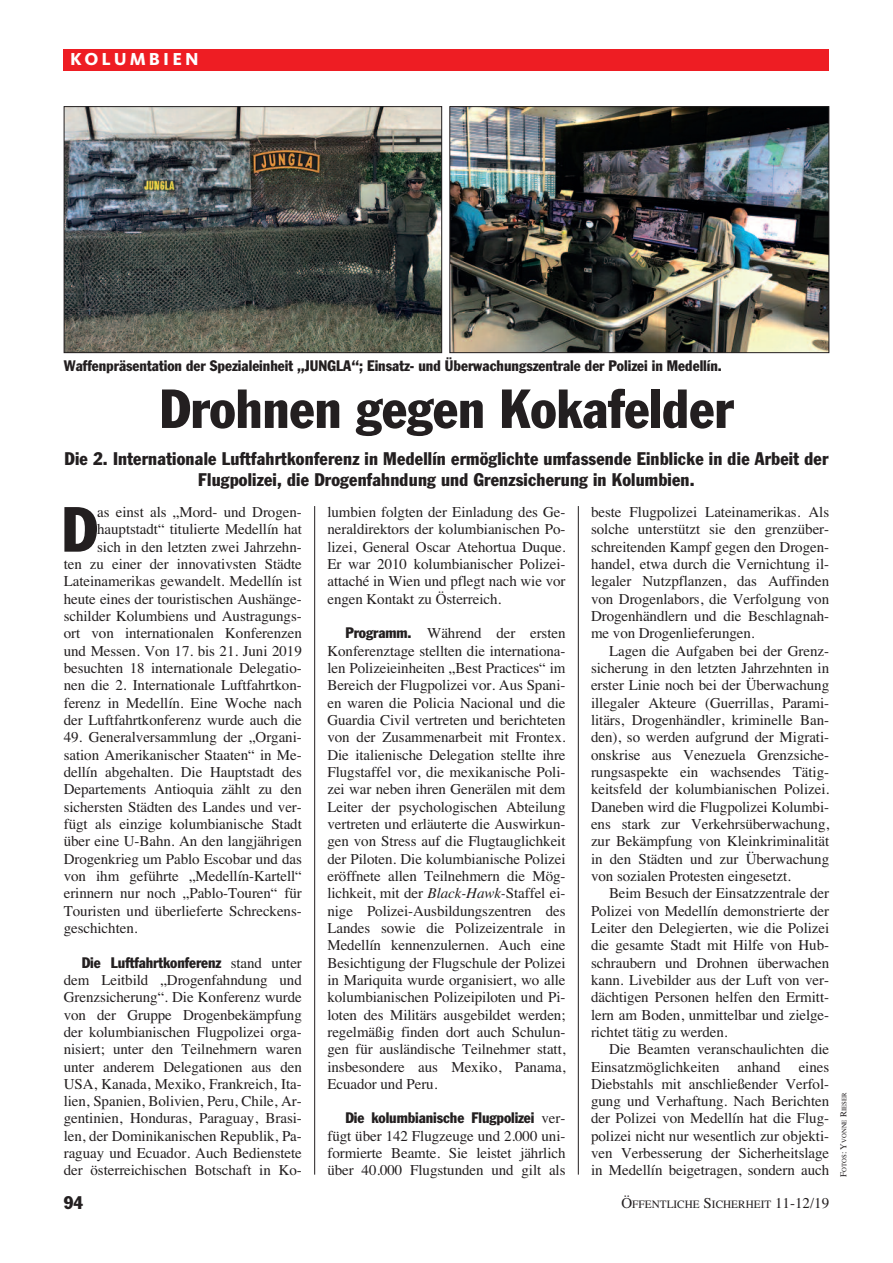
<style>
.page{position:relative;width:893px;height:1263px;background:#fff}
.page>*{position:absolute;margin:0;border:0;box-sizing:border-box;transform-origin:0 0}
.t1{font:condensed 62.7px "Franklin Gothic";color:#231f20}
.t2{font:condensed 54px "Franklin Gothic";color:#231f20}
.t3{font:condensed 18px/21.6px "Franklin Gothic";letter-spacing:.01em;color:#231f20;text-align:center}
.t4{font:800 18px "Kievit";letter-spacing:.175em;color:#fff}
.t5{font:15px/17.2px "Times";letter-spacing:-.005em;color:#231f20;text-align:justify}
.t6{font:condensed 15px "Franklin Gothic";color:#231f20}
.t7{font:11.25px "Times";color:#231f20}
.t8{font:6.75px "Times";color:#231f20}
.s1{font-family:"Times";font-stretch:normal}
.s2{font-family:"Franklin Gothic";font-stretch:condensed}
.s3{font-style:italic}
.s4{font-size:15px}
.s5{font-size:9px}
</style>
<div class="page">
<div style="left:64px;top:49px;width:765px;height:21px;background:#ee1d23"></div>
<hr style="left:314px;top:506px;width:1px;height:669px;background:#231f20">
<hr style="left:578px;top:506px;width:1px;height:669px;background:#231f20">
<img style="left:66px;top:108px;width:374px;height:243px">
<div style="left:64px;top:106px;width:378px;height:247px;border:1px solid #231f20"></div>
<img style="left:451px;top:108px;width:376px;height:243px">
<div style="left:449px;top:106px;width:380px;height:247px;border:1px solid #231f20"></div>
<p class="t4" style="left:70px;top:53px;width:130px">KOLUMBIEN</p>
<p class="t6" style="left:64px;top:360px;width:660px">Waffenpräsentation der Spezialeinheit „JUNGLA“; Einsatz- und Überwachungszentrale der Polizei in Medellín.</p>
<h2 class="t2" style="left:160px;top:389px;width:575px">Drohnen gegen Kokafelder</h2>
<p class="t3" style="left:65px;top:449px;width:765px">Die 2. Internationale Luftfahrtkonferenz in Medellín ermöglichte umfassende Einblicke in die Arbeit der<br>Flugpolizei, die Drogenfahndung und Grenzsicherung in Kolumbien.</p>
<p class="t5" style="left:64px;top:503px;width:240px;text-align:right">as einst als „Mord- und Drogen&shy;hauptstadt“ titulierte Medellín hat<br>sich in den letzten zwei Jahrzehn-<br>ten zu einer der innovativsten Städte Lateinamerikas gewandelt. Medellín ist heute eines der touristischen Aushänge&shy;schilder Kolumbiens und Austragungs&shy;ort von internationalen Konferenzen und Messen. Von 17. bis 21. Juni 2019 besuchten 18 internationale Delegatio&shy;nen die 2. Internationale Luftfahrtkon&shy;ferenz in Medellín. Eine Woche nach der Luftfahrtkonferenz wurde auch die</p>
<p class="t5" style="left:64px;top:728px;width:240px">49. Generalversammlung der „Organi&shy;sation Amerikanischer Staaten“ in Me&shy;dellín abgehalten. Die Hauptstadt des Departements Antioquia zählt zu den sichersten Städten des Landes und ver&shy;fügt als einzige kolumbianische Stadt über eine U-Bahn. An den langjährigen Drogenkrieg um Pablo Escobar und das von ihm geführte „Medellín-Kartell“ erinnern nur noch „Pablo-Touren“ für Touristen und überlieferte Schreckens&shy;geschichten.</p>
<p class="t6" style="left:82px;top:957px;width:222px">Die Luftfahrtkonferenz <span class="s1">stand unter</span></p>
<p class="t5" style="left:64px;top:971px;width:240px">dem Leitbild „Drogenfahndung und Grenzsicherung“. Die Konferenz wurde von der Gruppe Drogenbekämpfung der kolumbianischen Flugpolizei orga&shy;nisiert; unter den Teilnehmern waren unter anderem Delegationen aus den USA, Kanada, Mexiko, Frankreich, Ita&shy;lien, Spanien, Bolivien, Peru, Chile, Ar&shy;gentinien, Honduras, Paraguay, Brasi&shy;len, der Dominikanischen Republik, Pa&shy;raguay und Ecuador. Auch Bedienstete der österreichischen Botschaft in Ko-</p>
<h1 class="t1" style="left:62px;top:507px;width:37px">D</h1>
<p class="t5" style="left:327px;top:503px;width:240px">lumbien folgten der Einladung des Ge&shy;neraldirektors der kolumbianischen Po&shy;lizei, General Oscar Atehortua Duque.<br>Er war 2010 kolumbianischer Polizei&shy;attaché in Wien und pflegt nach wie vor engen Kontakt zu Österreich.</p>
<p class="t5" style="left:327px;top:624px;width:240px;text-indent:18px"><span class="s2">Programm.</span> Während der ersten Konferenztage stellten die internationa&shy;len Polizeieinheiten „Best Practices“ im Bereich der Flugpolizei vor. Aus Spani&shy;en waren die Policia Nacional und die Guardia Civil vertreten und berichteten von der Zusammenarbeit mit Frontex.<br>Die italienische Delegation stellte ihre Flugstaffel vor, die mexikanische Poli&shy;zei war neben ihren Generälen mit dem Leiter der psychologischen Abteilung vertreten und erläuterte die Auswirkun&shy;gen von Stress auf die Flugtauglichkeit der Piloten. Die kolumbianische Polizei eröffnete allen Teilnehmern die Mög&shy;lichkeit, mit der <span class="s3">Black-Hawk-</span>Staffel ei&shy;nige Polizei-Ausbildungszentren des Landes sowie die Polizeizentrale in Medellín kennenzulernen. Auch eine Besichtigung der Flugschule der Polizei in Mariquita wurde organisiert, wo alle kolumbianischen Polizeipiloten und Pi&shy;loten des Militärs ausgebildet werden; regelmäßig finden dort auch Schulun&shy;gen für ausländische Teilnehmer statt, insbesondere aus Mexiko, Panama, Ecuador und Peru.</p>
<p class="t6" style="left:345px;top:1113px;width:222px">Die kolumbianische Flugpolizei <span class="s1">ver-</span></p>
<p class="t5" style="left:327px;top:1127px;width:240px">fügt über 142 Flugzeuge und 2.000 uni&shy;formierte Beamte. Sie leistet jährlich über 40.000 Flugstunden und gilt als</p>
<p class="t5" style="left:591px;top:503px;width:240px">beste Flugpolizei Lateinamerikas. Als solche unterstützt sie den grenzüber&shy;schreitenden Kampf gegen den Drogen&shy;handel, etwa durch die Vernichtung il&shy;legaler Nutzpflanzen, das Auffinden von Drogenlabors, die Verfolgung von Drogenhändlern und die Beschlagnah&shy;me von Drogenlieferungen.</p>
<p class="t5" style="left:591px;top:642px;width:240px;text-indent:18px">Lagen die Aufgaben bei der Grenz&shy;sicherung in den letzten Jahrzehnten in erster Linie noch bei der Überwachung illegaler Akteure (Guerrillas, Parami&shy;litärs, Drogenhändler, kriminelle Ban&shy;den), so werden aufgrund der Migrati&shy;onskrise aus Venezuela Grenzsiche&shy;rungsaspekte ein wachsendes Tätig&shy;keitsfeld der kolumbianischen Polizei.<br>Daneben wird die Flugpolizei Kolumbi&shy;ens stark zur Verkehrsüberwachung, zur Bekämpfung von Kleinkriminalität in den Städten und zur Überwachung von sozialen Protesten eingesetzt.</p>
<p class="t5" style="left:591px;top:884px;width:240px;text-indent:18px">Beim Besuch der Einsatzzentrale der Polizei von Medellín demonstrierte der Leiter den Delegierten, wie die Polizei die gesamte Stadt mit Hilfe von Hub&shy;schraubern und Drohnen überwachen kann. Livebilder aus der Luft von ver&shy;dächtigen Personen helfen den Ermitt&shy;lern am Boden, unmittelbar und zielge&shy;richtet tätig zu werden.</p>
<p class="t5" style="left:591px;top:1040px;width:240px;text-indent:18px">Die Beamten veranschaulichten die Einsatzmöglichkeiten anhand eines Diebstahls mit anschließender Verfol&shy;gung und Verhaftung. Nach Berichten der Polizei von Medellín hat die Flug&shy;polizei nicht nur wesentlich zur objekti&shy;ven Verbesserung der Sicherheitslage in Medellín beigetragen, sondern auch</p>
<p class="t3" style="left:64px;top:1193px;width:21px">94</p>
<p class="t7" style="left:621px;top:1198px;width:209px"><span class="s4">Ö</span>FFENTLICHE <span class="s4">S</span>ICHERHEIT <span class="s4">11-12/19</span></p>
<p class="t8" style="left:840px;top:1177px;width:86px;rotate:-90deg"><span class="s5">F</span>OTOS<span class="s5">: Y</span>VONNE <span class="s5">R</span>IESER</p>
</div>
